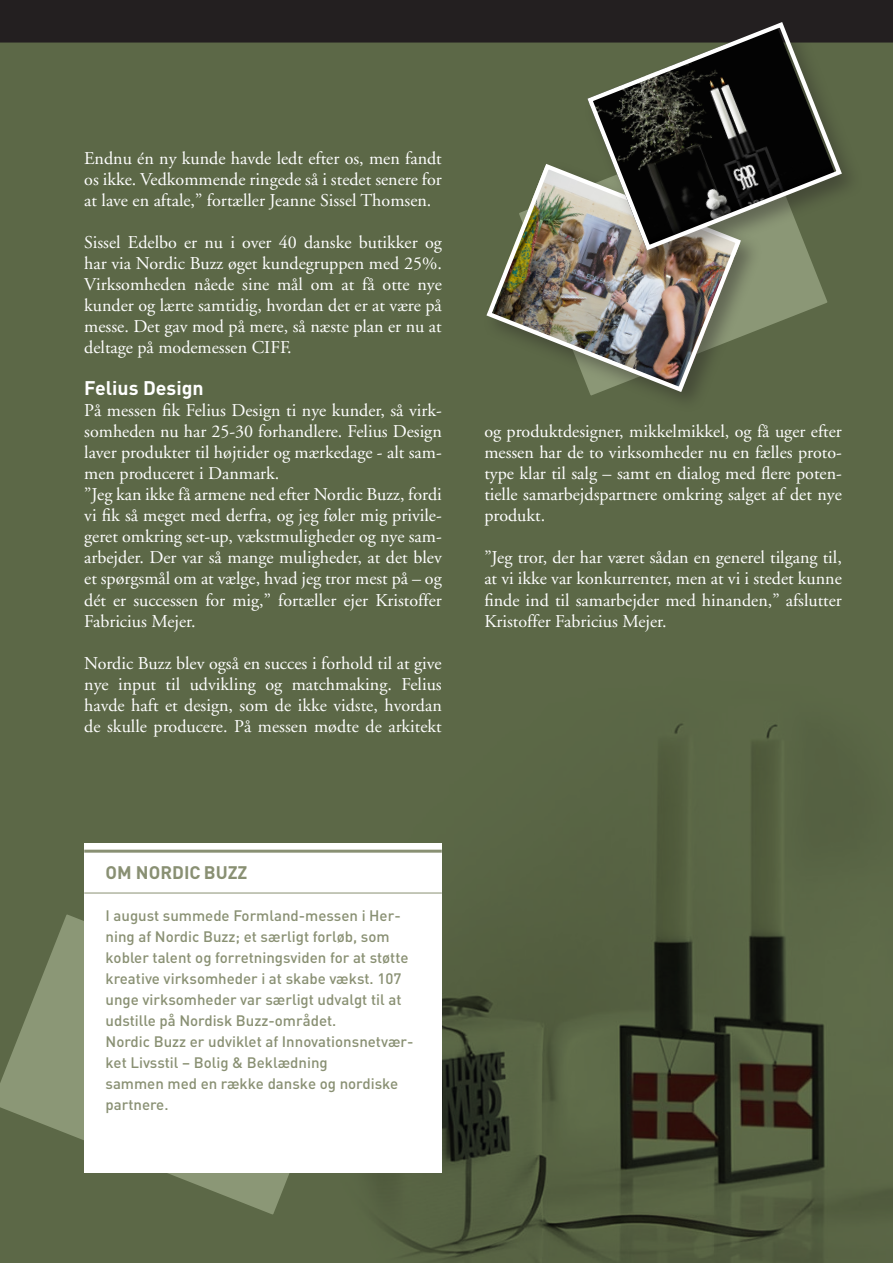
<style>
.page{position:relative;width:893px;height:1263px;background:#fff}
.page>*{position:absolute;margin:0;border:0;box-sizing:border-box;transform-origin:0 0}
.Mellemrubrik{font:700 19.5px "DIN";color:#fff}
.Brødtekst_pos{font:18px/21px "Adobe Garamond";color:#fff;text-align:justify}
.Boxrubrik{font:700 18px "DIN";color:#899073}
.Boxbrød{font:500 15px/21px "DIN";color:#899073}
</style>
<div class="page">
<img style="left:0;top:43px;width:892px;height:1220px">
<svg style="left:0;top:914px;width:347px;height:300px;background:#6f7b5a"></svg>
<div style="left:0;top:0;width:892px;height:43px;background:#231f20"></div>
<div style="left:84px;top:843px;width:357px;height:329px;background:#fff"></div>
<hr style="left:84px;top:849px;width:357px;height:3px;background:#899073">
<hr style="left:84px;top:892px;width:357px;height:1px;background:#899073">
<svg style="left:518px;top:120px;width:309px;height:276px;background:#677352"></svg>
<div style="left:482px;top:160px;width:280px;height:253px;background:#231f20;opacity:.4"></div>
<img style="left:483px;top:161px;width:260px;height:234px">
<div style="left:583px;top:18px;width:280px;height:254px;background:#231f20;opacity:.4"></div>
<svg style="left:584px;top:19px;width:260px;height:234px;background:#44463d"></svg>
<p class="Brødtekst_pos" style="left:84px;top:149px;width:359px">Endnu én ny kunde havde ledt efter os, men fandt os ikke. Vedkommende ringede så i stedet senere for at lave en aftale,” fortæller Jeanne Sissel Thomsen.</p>
<p class="Brødtekst_pos" style="left:84px;top:233px;width:359px">Sissel Edelbo er nu i over 40 danske butikker og har via Nordic Buzz øget kundegruppen med 25%.<br>Virksomheden nåede sine mål om at få otte nye kunder og lærte samtidig, hvordan det er at være på messe. Det gav mod på mere, så næste plan er nu at deltage på modemessen CIFF.</p>
<p class="Mellemrubrik" style="left:84px;top:375px;width:121px">Felius Design</p>
<p class="Brødtekst_pos" style="left:84px;top:401px;width:359px">På messen fik Felius Design ti nye kunder, så virk&shy;somheden nu har 25-30 forhandlere. Felius Design laver produkter til højtider og mærkedage - alt sam&shy;men produceret i Danmark.</p>
<p class="Brødtekst_pos" style="left:84px;top:485px;width:359px">”Jeg kan ikke få armene ned efter Nordic Buzz, fordi vi fik så meget med derfra, og jeg føler mig privile&shy;geret omkring set-up, vækstmuligheder og nye sam&shy;arbejder. Der var så mange muligheder, at det blev et spørgsmål om at vælge, hvad jeg tror mest på – og dét er successen for mig,” fortæller ejer Kristoffer Fabricius Mejer.</p>
<p class="Brødtekst_pos" style="left:84px;top:653px;width:359px">Nordic Buzz blev også en succes i forhold til at give nye input til udvikling og matchmaking. Felius havde haft et design, som de ikke vidste, hvordan de skulle producere. På messen mødte de arkitekt</p>
<p class="Brødtekst_pos" style="left:484px;top:422px;width:359px">og produktdesigner, mikkelmikkel, og få uger efter messen har de to virksomheder nu en fælles proto&shy;type klar til salg – samt en dialog med flere poten&shy;tielle samarbejdspartnere omkring salget af det nye produkt.</p>
<p class="Brødtekst_pos" style="left:484px;top:548px;width:359px">”Jeg tror, der har været sådan en generel tilgang til, at vi ikke var konkurrenter, men at vi i stedet kunne finde ind til samarbejder med hinanden,” afslutter Kristoffer Fabricius Mejer.</p>
<p class="Boxrubrik" style="left:105px;top:860px;width:143px">OM NORDIC BUZZ</p>
<p class="Boxbrød" style="left:105px;top:904px;width:304px">I august summede Formland-messen i Her&shy;ning af Nordic Buzz; et særligt forløb, som kobler talent og forretningsviden for at støtte kreative virksomheder i at skabe vækst. 107 unge virksomheder var særligt udvalgt til at udstille på Nordisk Buzz-området.</p>
<p class="Boxbrød" style="left:105px;top:1030px;width:309px">Nordic Buzz er udviklet af Innovationsnetvær&shy;ket Livsstil – Bolig &amp; Beklædning<br>sammen med en række danske og nordiske partnere.</p>
</div>
